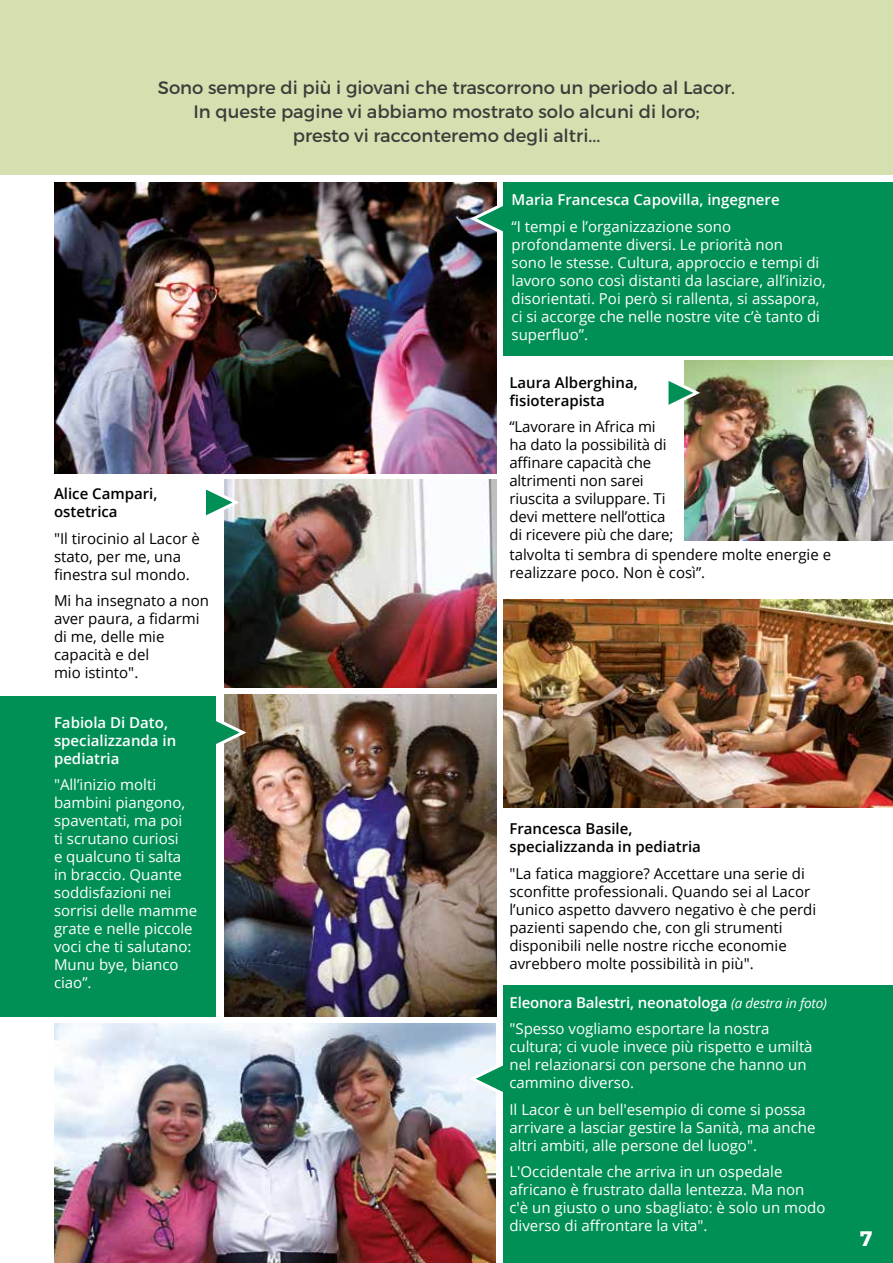
<style>
.page{position:relative;width:893px;height:1263px;background:#fff}
.page>*{position:absolute;margin:0;border:0;box-sizing:border-box;transform-origin:0 0}
.t1{font:700 21px "Montserrat";color:#fff}
.t2{font:18px/24px "Montserrat";color:#3c3c3b;text-align:center}
.t3{font:15px/18px "Open Sans";color:#fff}
.t4{font:15px/18px "Open Sans";color:#000}
.t5{font:600 15px/18px "Open Sans";color:#000}
.t6{font:600 15px/18px "Open Sans";color:#fff}
.s1{font-weight:600}
.s2{font-style:italic;font-size:13.5px}
</style>
<div class="page">
<div style="left:0;top:0;width:893px;height:174px;background:#d4e0af"></div>
<img style="left:225px;top:695px;width:272px;height:321px">
<svg style="left:215px;top:714px;width:35px;height:36px"></svg>
<div style="left:0;top:696px;width:215px;height:320px;background:#009056"></div>
<img style="left:685px;top:360px;width:208px;height:180px">
<img style="left:503px;top:600px;width:390px;height:208px">
<svg style="left:668px;top:374px;width:35px;height:37px"></svg>
<div style="left:503px;top:182px;width:390px;height:173px;background:#009056"></div>
<img style="left:54px;top:1024px;width:442px;height:239px">
<img style="left:225px;top:479px;width:272px;height:209px">
<img style="left:55px;top:183px;width:442px;height:290px">
<svg style="left:465px;top:1060px;width:38px;height:37px"></svg>
<div style="left:503px;top:985px;width:390px;height:278px;background:#009056"></div>
<svg style="left:206px;top:483px;width:37px;height:37px"></svg>
<svg style="left:467px;top:200px;width:36px;height:37px"></svg>
<p class="t2" style="left:158px;top:75px;width:579px">Sono sempre di più i giovani che trascorrono un periodo al Lacor.<br>In queste pagine vi abbiamo mostrato solo alcuni di loro;<br>presto vi racconteremo degli altri...</p>
<p class="t5" style="left:54px;top:484px;width:105px">Alice Campari, ostetrica</p>
<p class="t4" style="left:54px;top:529px;width:147px">"Il tirocinio al Lacor è stato, per me, una finestra sul mondo.</p>
<p class="t4" style="left:54px;top:591px;width:157px">Mi ha insegnato a non aver paura, a fidarmi di me, delle mie capacità e del<br>mio istinto".</p>
<p class="t6" style="left:54px;top:713px;width:124px">Fabiola Di Dato, specializzanda in pediatria</p>
<p class="t3" style="left:54px;top:775px;width:145px">"All’inizio molti bambini piangono, spaventati, ma poi<br>ti scrutano curiosi<br>e qualcuno ti salta in braccio. Quante soddisfazioni nei sorrisi delle mamme grate e nelle piccole voci che ti salutano:<br>Munu bye, bianco ciao”.</p>
<p class="t6" style="left:512px;top:190px;width:270px">Maria Francesca Capovilla, ingegnere</p>
<p class="t3" style="left:512px;top:217px;width:316px">“I tempi e l’organizzazione sono profondamente diversi. Le priorità non<br>sono le stesse. Cultura, approccio e tempi di lavoro sono così distanti da lasciare, all’inizio, disorientati. Poi però si rallenta, si assapora, ci si accorge che nelle nostre vite c’è tanto di superfluo”.</p>
<p class="t5" style="left:509px;top:373px;width:130px">Laura Alberghina, fisioterapista</p>
<p class="t4" style="left:509px;top:417px;width:165px">“Lavorare in Africa mi ha dato la possibilità di affinare capacità che altrimenti non sarei riuscita a sviluppare. Ti devi mettere nell’ottica di ricevere più che dare;</p>
<p class="t4" style="left:509px;top:545px;width:323px">talvolta ti sembra di spendere molte energie e realizzare poco. Non è così”.</p>
<p class="t5" style="left:509px;top:819px;width:193px">Francesca Basile, specializzanda in pediatria</p>
<p class="t4" style="left:509px;top:864px;width:308px">"La fatica maggiore? Accettare una serie di sconfitte professionali. Quando sei al Lacor l’unico aspetto davvero negativo è che perdi pazienti sapendo che, con gli strumenti disponibili nelle nostre ricche economie avrebbero molte possibilità in più".</p>
<p class="t3" style="left:509px;top:988px;width:319px;line-height:26.5px"><span class="s1">Eleonora Balestri, neonatologa</span> <span class="s2">(a destra in foto) </span>"Spesso vogliamo esportare la nostra</p>
<p class="t3" style="left:509px;top:1037px;width:305px">cultura; ci vuole invece più rispetto e umiltà nel relazionarsi con persone che hanno un cammino diverso.</p>
<p class="t3" style="left:509px;top:1100px;width:308px">Il Lacor è un bell'esempio di come si possa arrivare a lasciar gestire la Sanità, ma anche altri ambiti, alle persone del luogo".</p>
<p class="t3" style="left:509px;top:1162px;width:318px">L'Occidentale che arriva in un ospedale africano è frustrato dalla lentezza. Ma non c'è un giusto o uno sbagliato: è solo un modo diverso di affrontare la vita".</p>
<h1 class="t1" style="left:860px;top:1226px;width:14px">7</h1>
<h1 class="t1" style="left:862px;top:1231px;width:14px">7</h1>
</div>
